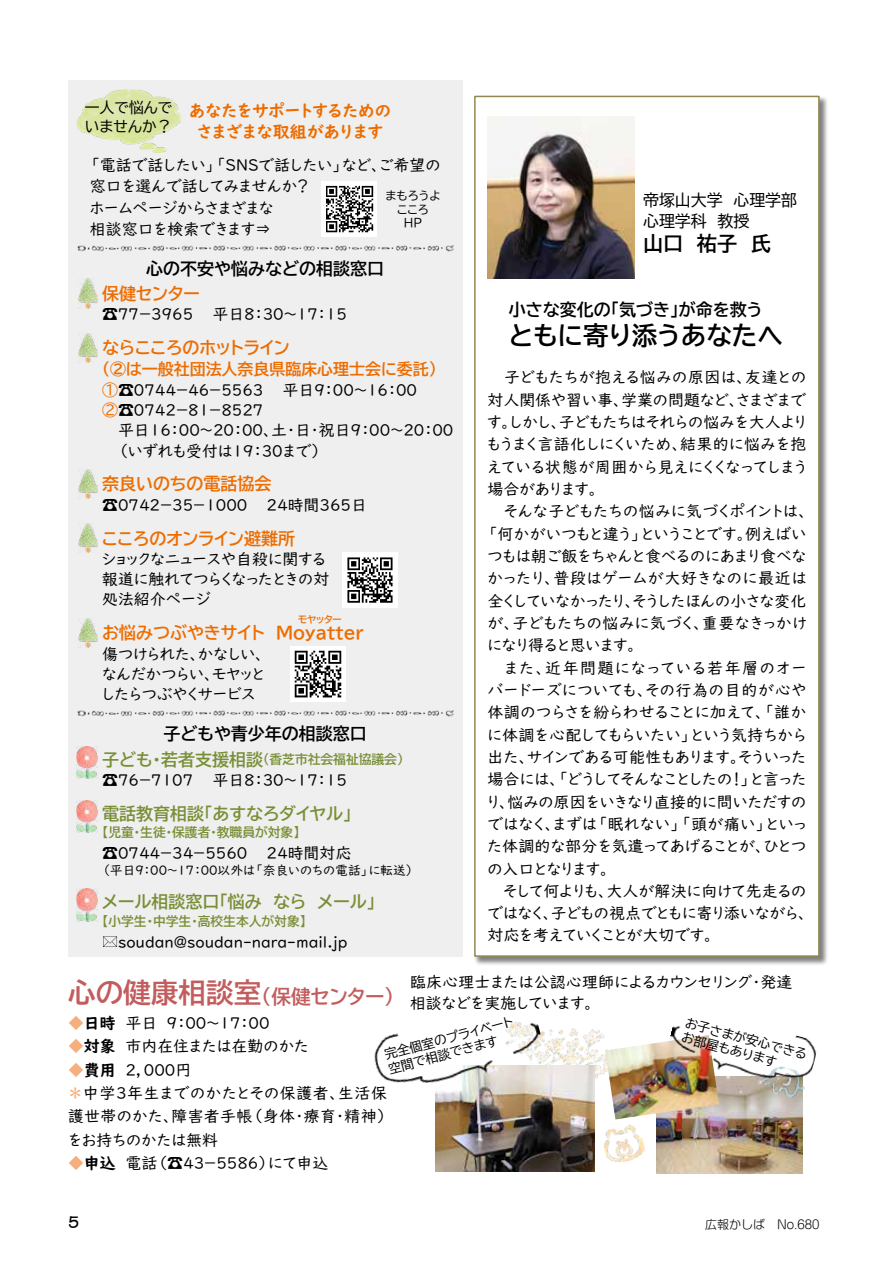
<style>
.page{position:relative;width:893px;height:1263px;background:#fff}
.page>*{position:absolute;margin:0;border:0;box-sizing:border-box;transform-origin:0 0}
.t1{font:27.6px "BIZ UDP Gothic Bold";color:#c35c5d}
.t2{font:25.5px "BIZ UDP Gothic Bold";color:#000}
.t3{font:20.25px "BIZ UDP Gothic Bold";color:#000}
.t4{font:19.65px "BIZ UDP Gothic Bold";color:#c35c5d}
.t5{font:16.95px "BIZ UDP Gothic Bold";color:#ed6c00}
.t6{font:16.95px "BIZ UDP Gothic Bold";color:#798f37}
.t7{font:16.95px "BIZ UDP Gothic Bold";color:#000}
.t8{font:16.95px/21.3px "UD Digi Kyokasho NK B";color:#ed6c00;text-align:center}
.t9{font:16.5px "DFPOP1 Std W3";color:#000}
.t10{font:15.9px/22.4px "UD Digi Kyokasho NK R";color:#000;text-align:justify}
.t11{font:15.9px "UD Digi Kyokasho NK R";letter-spacing:.02em;color:#000}
.t12{font:15.9px "BIZ UDP Gothic Bold";color:#ed6c00}
.t13{font:15.9px "UD Digi Kyokasho NK R";letter-spacing:.035em;color:#000}
.t14{font:15.9px/20.2px "BIZ UDP Gothic";color:#000}
.t15{font:15.9px "UD Digi Kyokasho NK B";color:#000}
.t16{font:14.85px/19.2px "BIZ UDP Gothic";color:#000}
.t17{font:12.75px "BIZ UDP Gothic Bold";color:#798f37}
.t18{font:12.75px/14.9px "BIZ UDP Gothic";color:#000}
.t19{font:12.75px "UD Digi Kyokasho NK R";color:#000}
.t20{font:300 12px "Shin M Go Pro";color:#000}
.t21{font:11.7px/13.8px "BIZ UDP Gothic";color:#000;text-align:center}
.t22{font:9.6px "BIZ UDP Gothic Bold";letter-spacing:-.02em;color:#ed6c00}
.s1{font-family:"BIZ UDP Gothic";color:#ed6c00}
.s2{font-family:"UD Digi Kyokasho NK R";color:#f5af7d}
.s3{color:#f5af7d}
</style>
<div class="page">
<img style="left:657px;top:1093px;width:146px;height:81px">
<img style="left:547px;top:1028px;width:58px;height:51px">
<img style="left:435px;top:1065px;width:160px;height:106px">
<div style="left:68px;top:81px;width:394px;height:876px;background:#efefef"></div>
<div style="left:474px;top:95px;width:354px;height:871px;background:#000;opacity:.5"></div>
<div style="left:474px;top:96px;width:346px;height:861px;background:#fff;border:2px solid #938853"></div>
<img style="left:487px;top:117px;width:147px;height:162px">
<img style="left:77px;top:89px;width:104px;height:64px">
<img style="left:77px;top:245px;width:377px;height:7px">
<img style="left:77px;top:710px;width:377px;height:7px">
<img style="left:322px;top:181px;width:55px;height:56px">
<img style="left:79px;top:279px;width:18px;height:29px">
<img style="left:77px;top:746px;width:21px;height:33px">
<img style="left:77px;top:801px;width:21px;height:32px">
<svg style="left:103px;top:936px;width:14px;height:11px"></svg>
<img style="left:77px;top:889px;width:21px;height:32px">
<img style="left:79px;top:333px;width:18px;height:30px">
<img style="left:79px;top:469px;width:18px;height:30px">
<img style="left:79px;top:523px;width:18px;height:30px">
<img style="left:79px;top:618px;width:18px;height:30px">
<img style="left:342px;top:552px;width:56px;height:55px">
<img style="left:290px;top:647px;width:55px;height:55px">
<img style="left:605px;top:1041px;width:114px;height:78px">
<img style="left:603px;top:1124px;width:42px;height:39px">
<img style="left:760px;top:1093px;width:43px;height:7px">
<img style="left:665px;top:1026px;width:152px;height:67px">
<img style="left:374px;top:1021px;width:173px;height:78px">
<p class="t16" style="left:85px;top:98px;width:89px">一人で悩んでいませんか?</p>
<p class="t8" style="left:189px;top:100px;width:203px">あなたをサポートするためのさまざまな取組があります</p>
<p class="t10" style="left:90px;top:155px;width:352px;line-height:21.3px;text-align:left">「電話で話したい」「ＳＮＳで話したい」など、ご希望の窓口を選んで話してみませんか?<br>ホームページからさまざまな<br>相談窓口を検索できます⇒</p>
<p class="t21" style="left:386px;top:188px;width:57px">まもろうよこころ<br>HP</p>
<p class="t7" style="left:146px;top:260px;width:239px">心の不安や悩みなどの相談窓口</p>
<p class="t5" style="left:102px;top:285px;width:99px">保健センター</p>
<p class="t10" style="left:212px;top:303px;width:136px">平日８：３０~１７：１５</p>
<p class="t10" style="left:102px;top:303px;width:93px">☎７７－３９６５</p>
<p class="t5" style="left:102px;top:339px;width:189px">ならこころのホットライン</p>
<p class="t12" style="left:102px;top:361px;width:336px">（②は一般社団法人奈良県臨床心理士会に委託(</p>
<p class="t10" style="left:283px;top:379px;width:136px">平日９：００~１６：００</p>
<p class="t10" style="left:102px;top:379px;width:163px"><span class="s1">①</span>☎０７４４－４６－５５６３</p>
<p class="t10" style="left:102px;top:399px;width:163px"><span class="s1">2</span>☎０７４２－８１－８５２７</p>
<p class="t10" style="left:118px;top:419px;width:337px">平日１６：００～２０：００土、 日・ ・祝日９：００~２０：００</p>
<p class="t10" style="left:118px;top:440px;width:205px">（いずれも受付は１９：３０まで(</p>
<p class="t5" style="left:102px;top:475px;width:171px">奈良いのちの電話協会</p>
<p class="t10" style="left:267px;top:494px;width:102px">２４時間３６５日</p>
<p class="t10" style="left:102px;top:494px;width:147px">☎０７４２－３５－１０００</p>
<p class="t5" style="left:102px;top:530px;width:195px">こころのオンライン避難所</p>
<p class="t10" style="left:102px;top:549px;width:229px;line-height:20.2px;text-align:left">ショックなニュースや自殺に関する報道に触れてつらくなったときの対処法紹介ページ</p>
<p class="t5" style="left:102px;top:624px;width:263px">お悩みつぶやきサイト　Moyatter</p>
<p class="t22" style="left:298px;top:615px;width:45px">モヤッター</p>
<p class="t10" style="left:102px;top:644px;width:164px;line-height:20.2px">傷つけられた、かなしい、なんだかつらい、モヤッとしたらつぶやくサービス</p>
<p class="t7" style="left:164px;top:725px;width:205px">子どもや青少年の相談窓口</p>
<p class="t17" style="left:263px;top:753px;width:142px">（香芝市社会福祉協議会(</p>
<p class="t6" style="left:102px;top:751px;width:163px">子ども・若者支援相談</p>
<p class="t10" style="left:212px;top:769px;width:136px">平日８：３０~１７：１５</p>
<p class="t10" style="left:102px;top:769px;width:93px">☎７６－７１０７</p>
<p class="t6" style="left:102px;top:805px;width:251px">電話教育相談「あすなろダイヤル「</p>
<p class="t17" style="left:102px;top:826px;width:199px">【児童・生徒・保護者・教職員が対象【</p>
<p class="t10" style="left:267px;top:842px;width:86px">２４時間対応</p>
<p class="t10" style="left:102px;top:842px;width:147px">☎０７４４－３４－５５６０</p>
<p class="t19" style="left:102px;top:863px;width:313px">（平日９：００～１７：００以外は「奈良いのちの電話」に転送(</p>
<p class="t6" style="left:102px;top:893px;width:275px">メール相談窓口「悩み　なら　メール「</p>
<p class="t17" style="left:102px;top:914px;width:206px">【小学生・中学生・高校生本人が対象【</p>
<p class="t10" style="left:118px;top:931px;width:231px">soudan@soudan-nara-mail.jp</p>
<p class="t14" style="left:643px;top:190px;width:156px">帝塚山大学　心理学部心理学科　教授</p>
<p class="t3" style="left:643px;top:233px;width:129px">山口　祐子　氏</p>
<p class="t7" style="left:509px;top:301px;width:255px">小さな変化の「気づき」が命を救う</p>
<h2 class="t2" style="left:509px;top:323px;width:276px">ともに寄り添うあなたへ</h2>
<p class="t10" style="left:487px;top:366px;width:320px;text-indent:17px">子どもたちが抱える悩みの原因は、友達との対人関係や習い事、学業の問題など、さまざまです。しかし、子どもたちはそれらの悩みを大人よりもうまく言語化しにくいため、結果的に悩みを抱えている状態が周囲から見えにくくなってしまう場合があります。</p>
<p class="t10" style="left:487px;top:500px;width:320px;text-indent:17px">そんな子どもたちの悩みに気づくポイントは、「何かがいつもと違う」ということです。例えばいつもは朝ご飯をちゃんと食べるのにあまり食べなかったり、普段はゲームが大好きなのに最近は全くしていなかったり、そうしたほんの小さな変化が、子どもたちの悩みに気づく、重要なきっかけになり得ると思います。</p>
<p class="t10" style="left:487px;top:657px;width:320px;text-indent:17px">また、近年問題になっている若年層のオーバードーズについても、その行為の目的が心や体調のつらさを紛らわせることに加えて、「誰かに体調を心配してもらいたい」という気持ちから出た、サインである可能性もあります。そういった場合には、「どうしてそんなことしたの！」と言ったり、悩みの原因をいきなり直接的に問いただすのではなく、まずは「眠れない」「頭が痛い」といった体調的な部分を気遣ってあげることが、ひとつの入口となります。</p>
<p class="t10" style="left:487px;top:880px;width:320px;text-indent:16px">そして何よりも、大人が解決に向けて先走るのではなく、子どもの視点でともに寄り添いながら、対応を考えていくことが大切です。</p>
<p class="t10" style="left:410px;top:971px;width:384px">臨床心理士または公認心理師によるカウンセリング・発達</p>
<h1 class="t1" style="left:68px;top:979px;width:195px">心の健康相談室</h1>
<p class="t4" style="left:261px;top:986px;width:134px">（保健センター）</p>
<p class="t10" style="left:410px;top:992px;width:184px">相談などを実施しています。</p>
<p class="t18" style="left:383px;top:1047px;width:134px;rotate:-15deg">完全個室のプライベート空間で相談できます</p>
<p class="t18" style="left:688px;top:1015px;width:127px;rotate:15deg">お子さまが安心できるお部屋もあります</p>
<p class="t15" style="left:68px;top:1013px;width:49px"><span class="s2">◆</span>日時</p>
<p class="t10" style="left:125px;top:1012px;width:33px">平日</p>
<p class="t10" style="left:167px;top:1012px;width:104px">９：００~１７：００</p>
<p class="t15" style="left:68px;top:1037px;width:49px"><span class="s2">◆</span>対象</p>
<p class="t10" style="left:125px;top:1035px;width:185px">市内在住または在勤のかた</p>
<p class="t15" style="left:68px;top:1060px;width:49px"><span class="s2">◆</span>費用</p>
<p class="t13" style="left:68px;top:1084px;width:320px"><span class="s3">＊</span>中学3年生までのかたとその保護者、生活保</p>
<p class="t11" style="left:68px;top:1107px;width:320px">護世帯のかた、障害者手帳（身体・療育・精神(</p>
<p class="t10" style="left:68px;top:1129px;width:152px">をお持ちのかたは無料</p>
<p class="t10" style="left:125px;top:1152px;width:204px">電話（☎４３－５５８６）にて申込</p>
<p class="t10" style="left:125px;top:1058px;width:68px">２，０００円</p>
<p class="t15" style="left:68px;top:1154px;width:49px"><span class="s2">◆</span>申込</p>
<p class="t9" style="left:68px;top:1213px;width:13px">5</p>
<p class="t20" style="left:705px;top:1215px;width:116px">広報かしば　No.680</p>
</div>
